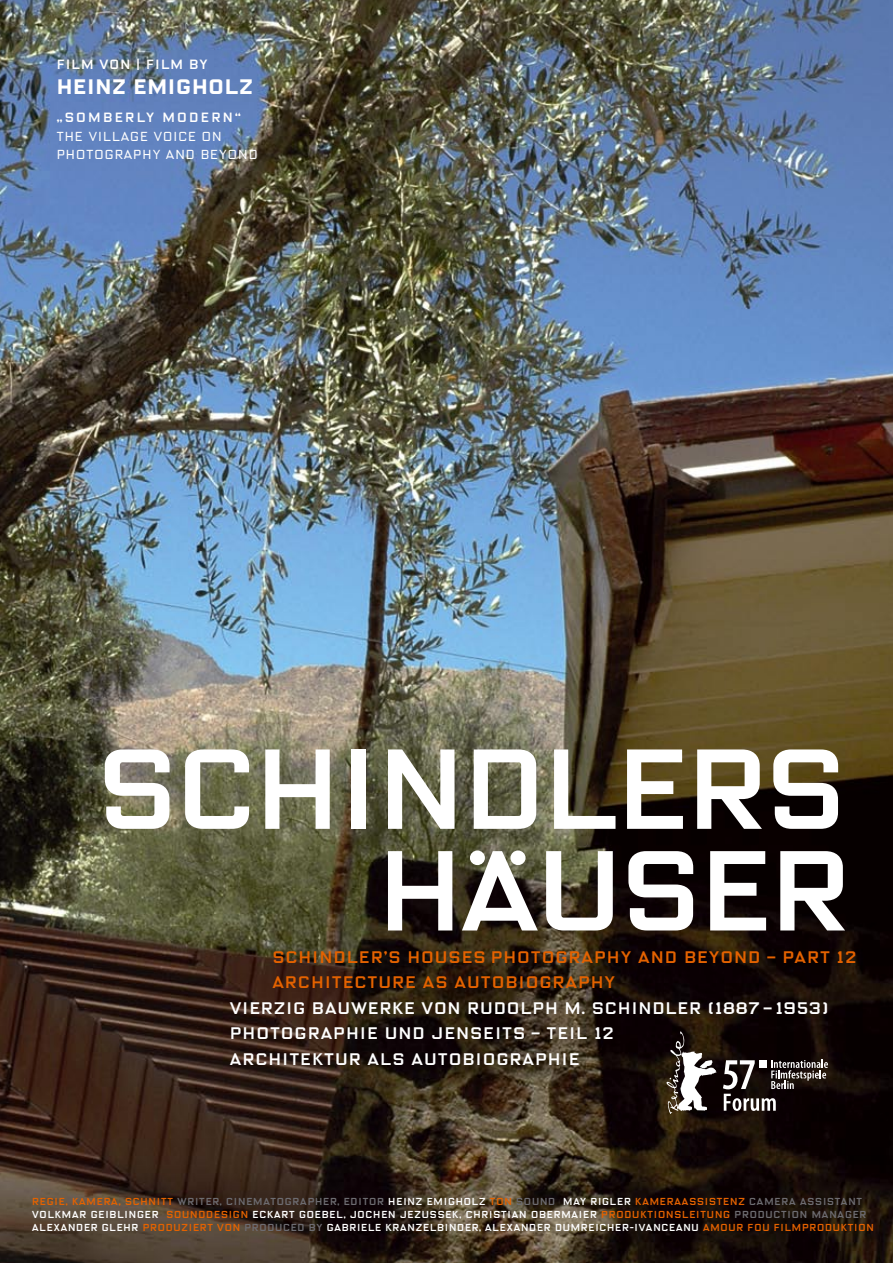
<style>
.page{position:relative;width:893px;height:1263px;background:#fff}
.page>*{position:absolute;margin:0;border:0;box-sizing:border-box;transform-origin:0 0}
.t1{font:700 21.15px "Oxide Solid";letter-spacing:.005em;color:#fff}
.t2{font:16.8px "Oxide Solid";letter-spacing:.015em;color:#fff;scale:1.04 1}
.t3{font:16.8px/25.5px "Oxide Solid";letter-spacing:.015em;color:#e46200;scale:1.04 1}
.t4{font:13.5px "Oxide Solid";letter-spacing:.12em;color:#fff}
.t5{font:13.5px "Oxide Solid";letter-spacing:.03em;color:#fff}
.t6{font:300 13.2px "Oxide Solid";letter-spacing:.035em;color:#fff}
.t7{font:10.2px/13px "Oxide Solid";letter-spacing:.02em;color:#fff}
.s1{color:#e46200}
.s2{color:#6d6c71}
</style>
<div class="page">
<img style="left:0;top:0;width:893px;height:1263px">
<svg style="left:105px;top:749px;width:65px;height:80px"></svg>
<svg style="left:185px;top:749px;width:64px;height:80px"></svg>
<svg style="left:265px;top:749px;width:65px;height:80px"></svg>
<div style="left:352px;top:749px;width:14px;height:80px;background:#fff"></div>
<svg style="left:388px;top:749px;width:67px;height:80px"></svg>
<svg style="left:474px;top:749px;width:62px;height:80px"></svg>
<svg style="left:554px;top:749px;width:61px;height:80px"></svg>
<svg style="left:627px;top:749px;width:56px;height:80px"></svg>
<svg style="left:697px;top:749px;width:65px;height:80px"></svg>
<svg style="left:773px;top:749px;width:65px;height:80px"></svg>
<svg style="left:388px;top:851px;width:64px;height:79px"></svg>
<svg style="left:462px;top:851px;width:76px;height:79px"></svg>
<div style="left:510px;top:850px;width:16px;height:15px;background:#fff;border-radius:50%"></div>
<div style="left:470px;top:850px;width:15px;height:15px;background:#fff;border-radius:50%"></div>
<svg style="left:546px;top:851px;width:67px;height:79px"></svg>
<svg style="left:628px;top:851px;width:65px;height:79px"></svg>
<svg style="left:710px;top:851px;width:56px;height:79px"></svg>
<svg style="left:780px;top:851px;width:65px;height:79px"></svg>
<svg style="left:723px;top:1060px;width:105px;height:51px;background:#48403f"></svg>
<svg style="left:666px;top:1031px;width:51px;height:83px"></svg>
<p class="t5" style="left:56px;top:56px;width:153px">FILM VON | FILM BY</p>
<p class="t1" style="left:56px;top:74px;width:199px">HEINZ EMIGHOLZ</p>
<p class="t4" style="left:56px;top:109px;width:186px">„SOMBERLY MODERN“</p>
<p class="t6" style="left:56px;top:128px;width:167px">THE VILLAGE VOICE ON</p>
<p class="t6" style="left:56px;top:147px;width:203px">PHOTOGRAPHY AND BEYOND</p>
<p class="t3" style="left:272px;top:944px;width:564px">SCHINDLER’S HOUSES PHOTOGRAPHY AND BEYOND – PART 12<br>ARCHITECTURE AS AUTOBIOGRAPHY</p>
<p class="t2" style="left:230px;top:998px;width:578px">VIERZIG BAUWERKE VON RUDOLPH M. SCHINDLER (1887 – 1953)</p>
<p class="t2" style="left:230px;top:1023px;width:371px">PHOTOGRAPHIE UND JENSEITS – TEIL 12</p>
<p class="t2" style="left:230px;top:1049px;width:338px">ARCHITEKTUR ALS AUTOBIOGRAPHIE</p>
<p class="t7" style="left:32px;top:1195px;width:844px"><span class="s1">REGIE, KAMERA, SCHNITT</span> <span class="s2">WRITER, CINEMATOGRAPHER, EDITOR</span> HEINZ EMIGHOLZ <span class="s1">TON</span> <span class="s2">SOUND</span> MAY RIGLER <span class="s1">KAMERAASSISTENZ</span> <span class="s2">CAMERA ASSISTANT<br></span>VOLKMAR GEIBLINGER <span class="s1">SOUNDDESIGN</span> ECKART GOEBEL, JOCHEN JEZUSSEK, CHRISTIAN OBERMAIER <span class="s1">PRODUKTIONSLEITUNG</span> <span class="s2">PRODUCTION MANAGER<br></span>ALEXANDER GLEHR <span class="s1">PRODUZIERT VON</span> <span class="s2">PRODUCED BY</span> GABRIELE KRANZELBINDER, ALEXANDER DUMREICHER-IVANCEANU <span class="s1">AMOUR FOU FILMPRODUKTION</span></p>
</div>
